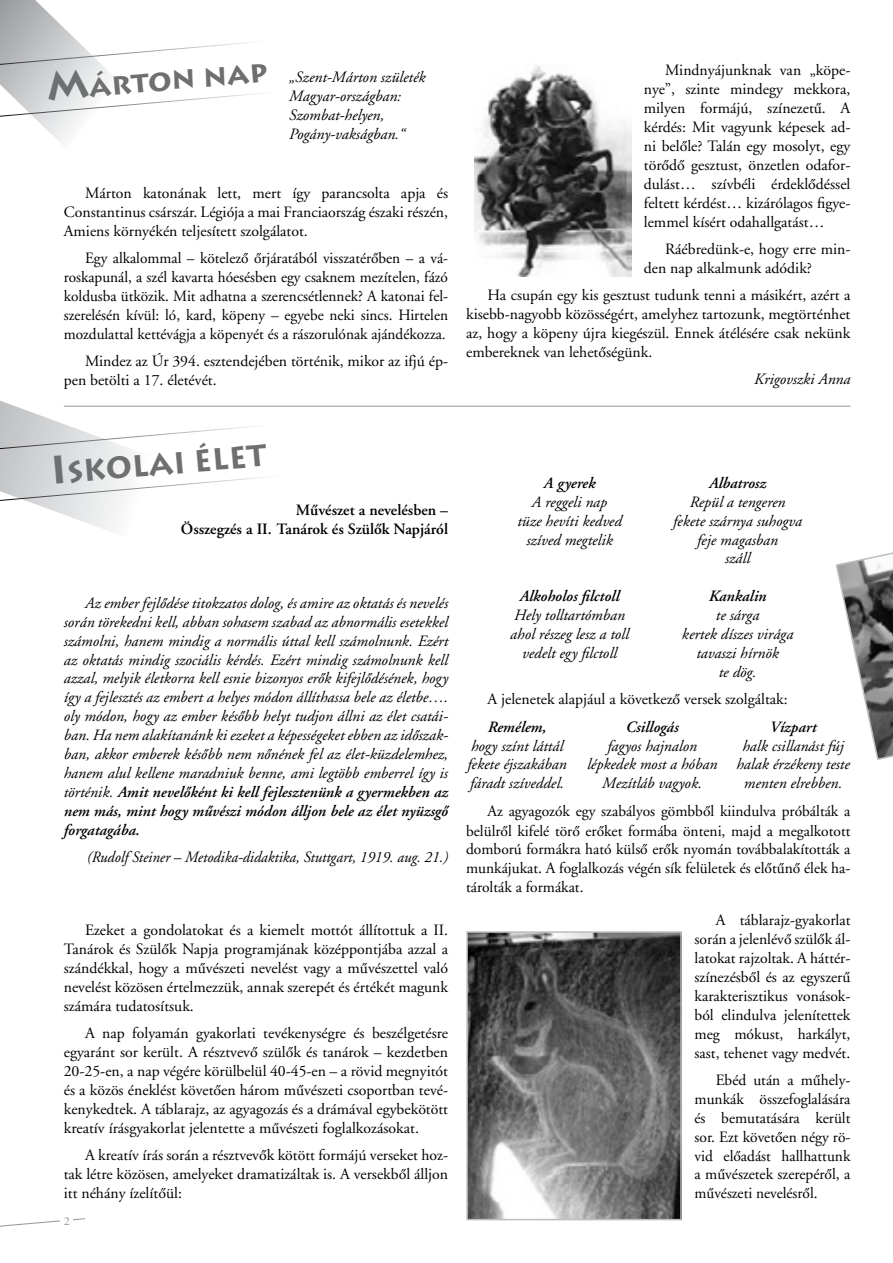
<style>
.page{position:relative;width:893px;height:1263px;background:#fff}
.page>*{position:absolute;margin:0;border:0;box-sizing:border-box;transform-origin:0 0}
.t1{font:700 30.3px "Lithos Pro";color:#6d6f71}
.t2{font:15.75px/18.9px "H Adobe Garamond Regular A";color:#000;text-align:justify}
.t3{font:15.75px/18.9px "H Adobe Garamond Italic A";color:#000;text-align:center}
.t4{font:15.75px/18.9px "H Adobe Garamond Semibold Italic A";color:#000;text-align:justify}
.t5{font:15.75px "H Adobe Garamond Italic A";color:#000;scale:.95 1}
.t6{font:15.75px/18.9px "H Adobe Garamond Semibold A";color:#000;text-align:right}
.s1{font-size:39.45px}
.s2{font-family:"H Adobe Garamond Italic A"}
</style>
<div class="page">
<svg style="left:0;top:0;width:263px;height:144px"></svg>
<svg style="left:0;top:400px;width:427px;height:132px"></svg>
<svg style="left:0;top:1218px;width:85px;height:9px"></svg>
<div style="left:60px;top:1212px;width:13px;height:17px;background:#fff"></div>
<img style="left:475px;top:65px;width:156px;height:211px">
<svg style="left:835px;top:552px;width:58px;height:208px"></svg>
<img style="left:469px;top:934px;width:210px;height:283px">
<div style="left:466px;top:931px;width:216px;height:289px;border:2px solid #bcbdbf"></div>
<hr style="left:64px;top:406px;width:786px;height:1px;background:#939598">
<h1 class="t1" style="left:45px;top:72px;width:223px;rotate:-5deg"><span class="s1">M</span>árton nap</h1>
<p class="t3" style="left:289px;top:69px;width:138px;text-align:left">„Szent-Márton születék<br>Magyar-országban:<br>Szombat-helyen,<br>Pogány-vakságban.“</p>
<p class="t2" style="left:64px;top:184px;width:386px;text-indent:21px">Márton katonának lett, mert így parancsolta apja és Constantinus csárszár. Légiója a mai Franciaország északi részén, Amiens környékén teljesített szolgálatot.</p>
<p class="t2" style="left:64px;top:249px;width:386px;text-indent:21px">Egy alkalommal – kötelezô ôrjáratából visszatérôben – a vá&shy;ros-ka-pu-nál, a szél kavarta hóesésben egy csaknem mezítelen, fázó kol-dus-ba ütközik. Mit adhatna a szerencsétlennek? A katonai fel&shy;sze-re-lésén kívül: ló, kard, köpeny – egyebe neki sincs. Hir-te-len mozdulattal kettévágja a köpenyét és a rászorulónak aján-dé-koz-za.</p>
<p class="t2" style="left:64px;top:352px;width:385px;text-indent:21px">Mindez az Úr 394. esztendejében történik, mikor az ifjú ép&shy;pen betölti a 17. életévét.</p>
<p class="t2" style="left:644px;top:61px;width:208px;text-indent:21px">Mindnyájunknak van „kö-pe&shy;nye”, szinte mindegy mek-ko-ra, milyen formájú, színe-ze-tû. A kérdés: Mit vagyunk ké-pe-sek ad&shy;ni belôle? Talán egy mo-solyt, egy törôdô gesztust, önzetlen oda-for&shy;du-lást… szívbéli érdeklô-dés-sel fel-tett kérdést… kizárólagos fi-gye&shy;lem-mel kísért odahallgatást…</p>
<p class="t2" style="left:644px;top:240px;width:207px;text-indent:21px">Ráébredünk-e, hogy erre min&shy;den nap alkalmunk adódik?</p>
<p class="t2" style="left:466px;top:286px;width:386px;text-indent:21px">Ha csupán egy kis gesztust tu-dunk tenni a másikért, azért a kisebb-nagyobb közösségért, amely-hez tartozunk, meg-tör-tén-het az, hogy a köpeny újra kiegészül. En-nek átélésére csak ne-künk embereknek van lehetôségünk.</p>
<p class="t3" style="left:754px;top:370px;width:98px">Krigovszki Anna</p>
<h1 class="t1" style="left:49px;top:456px;width:218px;rotate:-5deg"><span class="s1">I</span>skolai élet</h1>
<p class="t6" style="left:181px;top:501px;width:269px">Mûvészet a nevelésben –<br>Összegzés a II. Tanárok és Szülôk Napjáról</p>
<p class="t3" style="left:64px;top:594px;width:386px;text-align:justify;text-indent:21px">Az ember fejlôdése titokzatos dolog, és amire az oktatás és neve-lés so- rán törekedni kell, abban sohasem szabad az abnormális esetek-kel szá-molni, hanem mindig a normális úttal kell számolnunk. Ezért az oktatás mindig szociális kérdés. Ezért mindig számolnunk kell az-zal, melyik életkorra kell esnie bizonyos erôk kifejlôdésének, hogy így a fejlesztés az embert a helyes módon állíthassa bele az életbe…. oly mó-don, hogy az ember késôbb helyt tudjon állni az élet csatá-i&shy;ban. Ha nem alakítanánk ki ezeket a képességeket ebben az idôszak&shy;ban, ak-kor emberek késôbb nem nônének fel az élet-küzde-lem-hez, ha-nem alul kellene maradniuk benne, ami legtöbb emberrel így is</p>
<p class="t4" style="left:64px;top:783px;width:386px"><span class="s2">tör-té-nik.</span> Amit nevelôként ki kell fejlesztenünk a gyermekben az nem más, mint hogy mûvészi módon álljon bele az élet nyüzsgô forgatagába.</p>
<p class="t5" style="left:87px;top:849px;width:382px">(Rudolf Steiner – Metodika-didaktika, Stuttgart, 1919. aug. 21.)</p>
<p class="t2" style="left:64px;top:921px;width:386px;text-indent:21px">Ezeket a gondolatokat és a kiemelt mottót állítottuk a II.<br>Ta-ná-rok és Szülôk Napja programjának középpontjába azzal a szán-dékkal, hogy a mûvészeti nevelést vagy a mûvészettel való ne-ve-lést közösen értelmezzük, annak szerepét és értékét ma-gunk szá-mára tudatosítsuk.</p>
<p class="t2" style="left:64px;top:1024px;width:386px;text-indent:21px">A nap folyamán gyakorlati tevékenységre és beszélgetésre egy-aránt sor került. A résztvevô szülôk és tanárok – kezdetben 20-25-en, a nap végére körülbelül 40-45-en – a rövid megnyitót és a közös éneklést követôen három mûvészeti csoportban te-vé&shy;keny-ked-tek. A táblarajz, az agyagozás és a drámával egybekötött kre-a-tív írásgyakorlat jelentette a mûvészeti foglalkozásokat.</p>
<p class="t2" style="left:64px;top:1146px;width:386px;text-indent:21px">A kreatív írás során a résztvevôk kötött formájú verseket hoz&shy;tak létre közösen, amelyeket dramatizáltak is. A versekbôl álljon itt néhány íze-lí-tô- ül:</p>
<p class="t4" style="left:544px;top:474px;width:53px">A gyerek</p>
<p class="t4" style="left:709px;top:474px;width:59px">Albatrosz</p>
<p class="t3" style="left:532px;top:493px;width:77px">A reggeli nap</p>
<p class="t3" style="left:690px;top:493px;width:97px">Repül a tengeren</p>
<p class="t3" style="left:517px;top:512px;width:106px">tüze hevíti kedved</p>
<p class="t3" style="left:673px;top:512px;width:130px">fekete szárnya suhogva</p>
<p class="t3" style="left:526px;top:531px;width:88px">szíved megtelik</p>
<p class="t3" style="left:697px;top:531px;width:82px">feje magasban száll</p>
<p class="t4" style="left:520px;top:587px;width:101px">Alkoholos filctoll</p>
<p class="t4" style="left:709px;top:587px;width:59px">Kankalin</p>
<p class="t3" style="left:514px;top:606px;width:112px">Hely tolltartómban</p>
<p class="t3" style="left:716px;top:606px;width:45px">te sárga</p>
<p class="t3" style="left:510px;top:625px;width:120px">ahol részeg lesz a toll</p>
<p class="t3" style="left:682px;top:625px;width:113px">kertek díszes virága</p>
<p class="t3" style="left:522px;top:644px;width:96px">vedelt egy filctoll</p>
<p class="t3" style="left:696px;top:644px;width:84px">tavaszi hírnök te dög.</p>
<p class="t2" style="left:487px;top:690px;width:302px">A jelenetek alapjául a következô versek szolgáltak:</p>
<p class="t4" style="left:488px;top:718px;width:60px">Remélem,</p>
<p class="t4" style="left:626px;top:718px;width:54px">Csillogás</p>
<p class="t4" style="left:770px;top:718px;width:48px">Vízpart</p>
<p class="t3" style="left:471px;top:737px;width:94px">hogy színt láttál</p>
<p class="t3" style="left:607px;top:737px;width:91px">fagyos hajnalon</p>
<p class="t3" style="left:742px;top:737px;width:103px">halk csillanást fúj</p>
<p class="t3" style="left:467px;top:755px;width:101px">fekete éjszakában</p>
<p class="t3" style="left:587px;top:755px;width:264px">lépkedek most a hóban halak érzékeny teste</p>
<p class="t3" style="left:470px;top:774px;width:96px">fáradt szíveddel.</p>
<p class="t3" style="left:602px;top:774px;width:101px">Mezítláb vagyok.</p>
<p class="t3" style="left:744px;top:774px;width:100px">menten elrebben.</p>
<p class="t2" style="left:466px;top:801px;width:386px;text-indent:21px">Az agyagozók egy szabályos gömbbôl kiindulva próbálták a be-lül-rôl kifelé törô erôket formába önteni, majd a megalko-tott dom-bo- rú formákra ha-tó kül-sô erôk nyomán to-vább- ala-kí-tot-ták a mun-ká-ju-kat. A foglal-ko-zás vé-gén sík felü-le-tek és elô-tû-nô élek ha&shy;tá-rol-ták a for-má-kat.</p>
<p class="t2" style="left:694px;top:911px;width:157px;text-indent:21px">A táblarajz-gyakor-lat so-rán a jelenlévô szü-lôk ál&shy;la-to-kat raj-zol-tak. A hát-tér&shy;szí-ne-zésbôl és az egy-sze-rû karakte-risz-ti-kus vo- ná-sok&shy;ból elin-dul-va je-le-ní-tet-tek meg mó-kust, har-kályt, sast, te-he-net vagy med-vét.</p>
<p class="t2" style="left:694px;top:1071px;width:157px;text-indent:21px">Ebéd után a mû-hely&shy;mun-kák össze-fog-la-lá-sára és be-mu-ta-tá-sá-ra ke-rült sor. Ezt kö-ve-tô-en négy rö&shy;vid elô-a-dást hall-hat-tunk a mû-vé-sze-tek sze-re-pé-rôl, a mû-vészeti ne-ve-lésrôl.</p>
</div>
